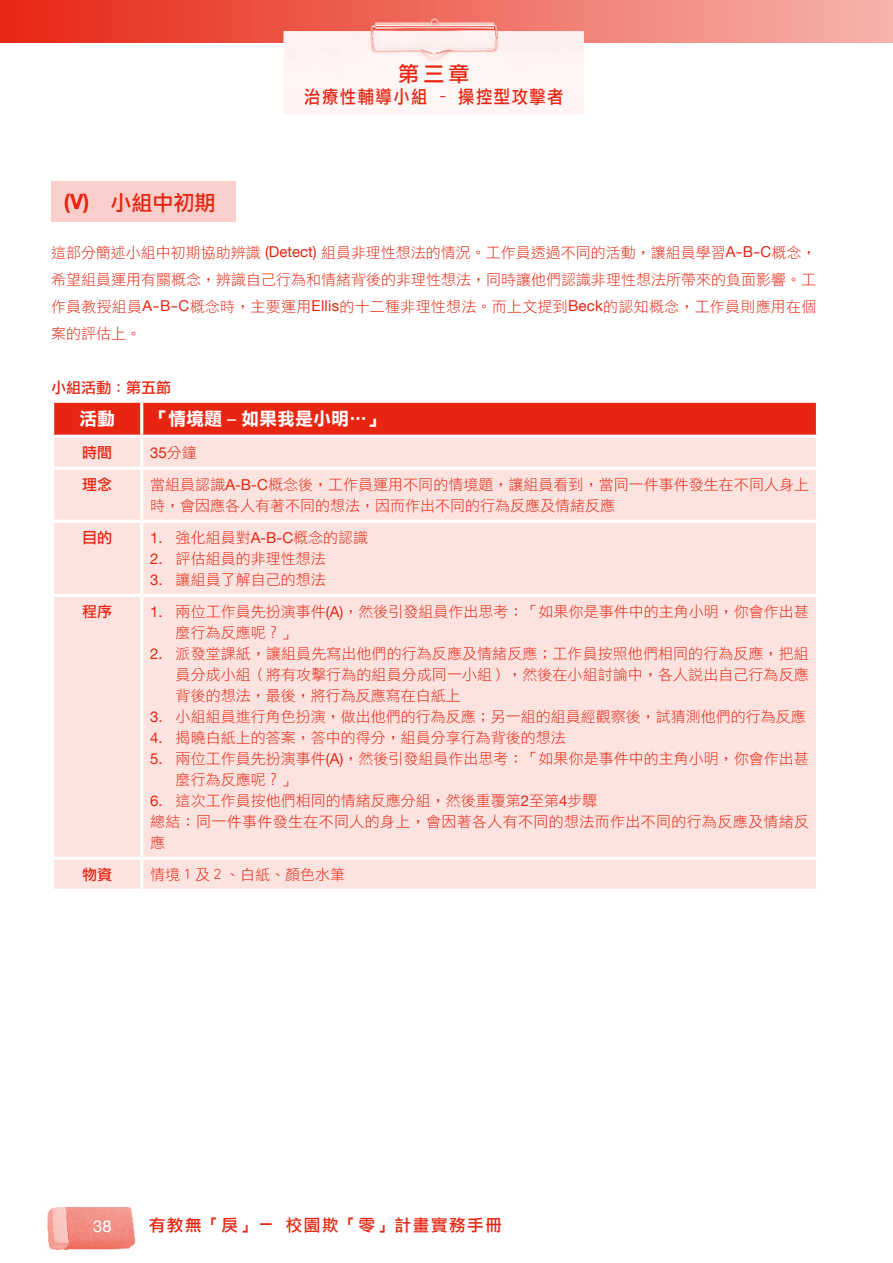
<style>
.page{position:relative;width:893px;height:1263px;background:#fff}
.page>*{position:absolute;margin:0;border:0;box-sizing:border-box;transform-origin:0 0}
.t1{font:21px "DF Li Hei Md WIN BF";color:#e72511}
.t2{font:18px "DF Li Hei Bd WIN BF";color:#fff}
.t3{font:18px "DF Li Hei Md WIN BF";letter-spacing:.1em;color:#e72511;scale:.9 1}
.t4{font:16.5px "DF Li Hei Md WIN BF";letter-spacing:.1em;color:#e72511}
.t5{font:16.5px "Helvetica Neue LT";color:#fff}
.t6{font:15px/21px "DF Li Hei Lt WIN BF";color:#e72511}
.t7{font:15px/21px "DF Li Hei Lt WIN BF";letter-spacing:.02em;color:#e72511}
.t8{font:15px "DF Li Hei Md WIN BF";color:#e72511}
.t9{font:15px "Helvetica Neue LT";color:#e72511}
.s1{font-family:"Helvetica Neue LT";font-weight:700}
.s2{font-family:"Helvetica Neue LT"}
.s3{font-family:"DF Li Hei Lt WIN BF"}
</style>
<div class="page">
<div style="left:0;top:0;width:893px;height:43px;background:linear-gradient(to right,#e72612,#f7b4ad)"></div>
<img style="left:47px;top:1207px;width:89px;height:43px">
<img style="left:284px;top:6px;width:300px;height:108px">
<hr style="left:892px;top:0;width:1px;height:43px;background:#f7b4ad">
<div style="left:51px;top:181px;width:185px;height:41px;background:#facfcb"></div>
<div style="left:54px;top:403px;width:762px;height:32px;background:#e72511"></div>
<div style="left:54px;top:438px;width:762px;height:451px;background:#fce3e0"></div>
<hr style="left:140px;top:403px;width:3px;height:32px;background:#fff">
<hr style="left:140px;top:438px;width:3px;height:29px;background:#fff">
<hr style="left:51px;top:467px;width:91px;height:3px;background:#fff">
<hr style="left:142px;top:467px;width:677px;height:3px;background:#fff">
<hr style="left:140px;top:470px;width:3px;height:50px;background:#fff">
<hr style="left:51px;top:520px;width:91px;height:3px;background:#fff">
<hr style="left:142px;top:520px;width:677px;height:3px;background:#fff">
<hr style="left:140px;top:523px;width:3px;height:71px;background:#fff">
<hr style="left:51px;top:594px;width:91px;height:3px;background:#fff">
<hr style="left:142px;top:594px;width:677px;height:3px;background:#fff">
<hr style="left:140px;top:597px;width:3px;height:260px;background:#fff">
<hr style="left:51px;top:857px;width:91px;height:3px;background:#fff">
<hr style="left:142px;top:857px;width:677px;height:3px;background:#fff">
<hr style="left:140px;top:860px;width:3px;height:29px;background:#fff">
<p class="t1" style="left:398px;top:63px;width:73px">第三章</p>
<p class="t3" style="left:304px;top:88px;width:290px">治療性輔導小組 - 操控型攻擊者</p>
<p class="t1" style="left:64px;top:193px;width:153px"><span class="s1">(V)</span> 小組中初期</p>
<p class="t6" style="left:51px;top:239px;width:767px;line-height:27px;text-align:justify">這部分簡述小組中初期協助辨識 <span class="s2">(Detect)</span> 組員非理性想法的情況。工作員透過不同的活動，讓組員學習<span class="s2">A-B-C</span>概念，希望組員運用有關概念，辨識自己行為和情緒背後的非理性想法，同時讓他們認識非理性想法所帶來的負面影響。工作員教授組員<span class="s2">A-B-C</span>概念時，主要運用<span class="s2">Ellis</span>的十二種非理性想法。而上文提到<span class="s2">Beck</span>的認知概念，工作員則應用在個案的評估上。</p>
<p class="t8" style="left:51px;top:380px;width:121px">小組活動：第五節</p>
<p class="t2" style="left:79px;top:410px;width:37px">活動</p>
<p class="t2" style="left:150px;top:410px;width:237px">「情境題 <span class="s2">–</span> 如果我是小明…」</p>
<p class="t8" style="left:82px;top:445px;width:31px">時間</p>
<p class="t9" style="left:150px;top:443px;width:48px">35<span class="s3">分鐘</span></p>
<p class="t8" style="left:82px;top:477px;width:31px">理念</p>
<p class="t6" style="left:150px;top:474px;width:660px">當組員認識<span class="s2">A-B-C</span>概念後，工作員運用不同的情境題，讓組員看到，當同一件事件發生在不同人身上時，會因應各人有著不同的想法，因而作出不同的行為反應及情緒反應</p>
<p class="t8" style="left:82px;top:530px;width:31px">目的</p>
<p class="t6" style="left:150px;top:527px;width:219px"><span class="s2">1 .</span> 強化組員對<span class="s2">A-B-C</span>概念的認識</p>
<p class="t6" style="left:150px;top:548px;width:177px"><span class="s2">2.</span> 評估組員的非理性想法</p>
<p class="t6" style="left:150px;top:569px;width:177px"><span class="s2">3.</span> 讓組員了解自己的想法</p>
<p class="t8" style="left:82px;top:604px;width:31px">程序</p>
<p class="t6" style="left:176px;top:601px;width:635px;text-indent:-25px"><span class="s2">1 .</span> 兩位工作員先扮演事件<span class="s2">(A)</span>，然後引發組員作出思考：「如果你是事件中的主角小明，你會作出甚麼行為反應呢？」</p>
<p class="t6" style="left:176px;top:643px;width:635px;text-align:justify;text-indent:-25px"><span class="s2">2.</span> 派發堂課紙，讓組員先寫出他們的行為反應及情緒反應；工作員按照他們相同的行為反應，把組員分成小組（將有攻擊行為的組員分成同一小組），然後在小組討論中，各人說出自己行為反應背後的想法，最後，將行為反應寫在白紙上</p>
<p class="t6" style="left:150px;top:706px;width:657px"><span class="s2">3.</span> 小組組員進行角色扮演，做出他們的行為反應；另一組的組員經觀察後，試猜測他們的行為反應</p>
<p class="t6" style="left:150px;top:727px;width:417px"><span class="s2">4.</span> 揭曉白紙上的答案，答中的得分，組員分享行為背後的想法</p>
<p class="t6" style="left:176px;top:748px;width:635px;text-indent:-25px"><span class="s2">5.</span> 兩位工作員先扮演事件<span class="s2">(A)</span>，然後引發組員作出思考：「如果你是事件中的主角小明，你會作出甚麼行為反應呢？」</p>
<p class="t7" style="left:150px;top:790px;width:660px"><span class="s2">6.</span> 這次工作員按他們相同的情緒反應分組，然後重覆第<span class="s2">2</span>至第<span class="s2">4</span>步驟<br>總結：同一件事件發生在不同人的身上，會因著各人有不同的想法而作出不同的行為反應及情緒反應</p>
<p class="t8" style="left:82px;top:867px;width:31px">物資</p>
<p class="t6" style="left:150px;top:864px;width:196px">情境１及２、白紙、顏色水筆</p>
<p class="t5" style="left:93px;top:1216px;width:20px">38</p>
<p class="t4" style="left:149px;top:1217px;width:355px">有教無「戾」－ 校園欺「零」計畫實務手冊</p>
</div>
